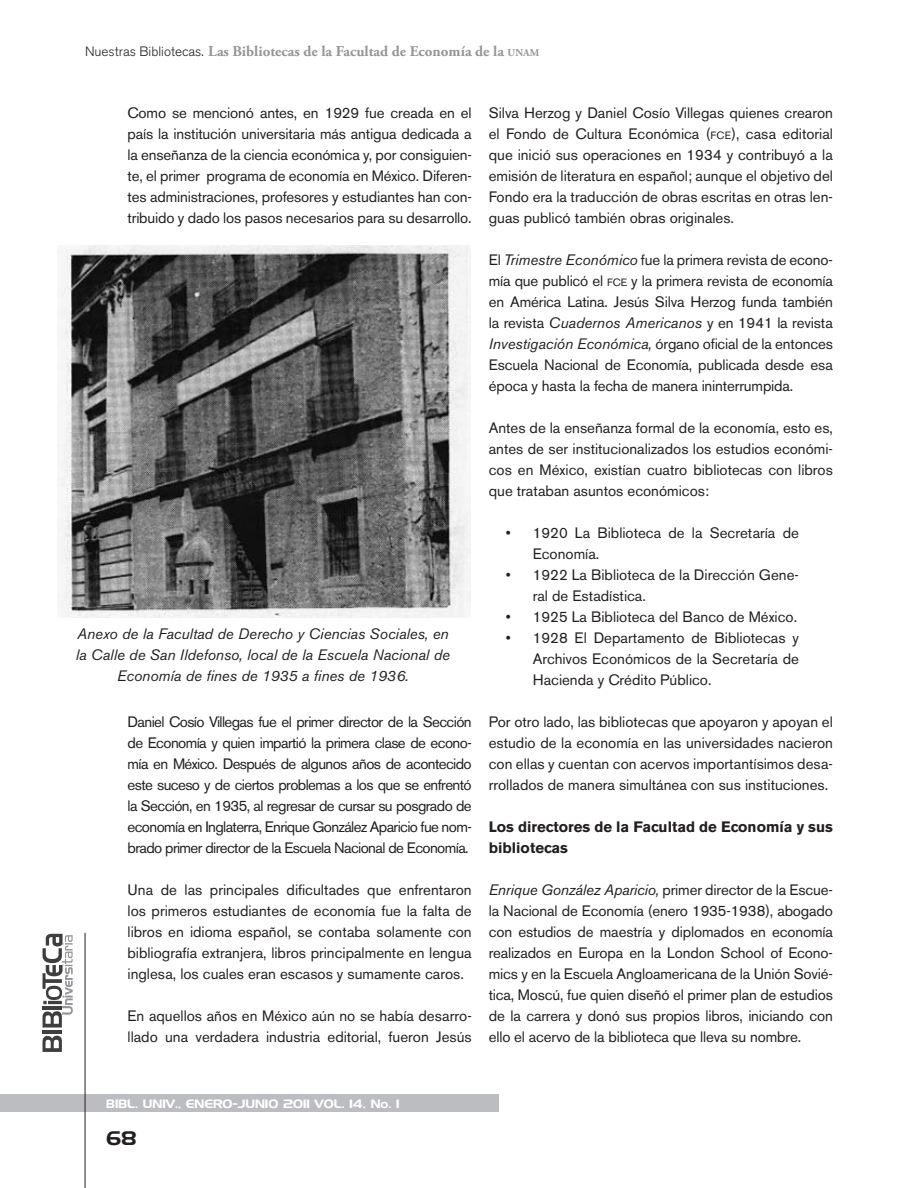
<style>
.page{position:relative;width:918px;height:1188px;background:#fff}
.page>*{position:absolute;margin:0;border:0;box-sizing:border-box;transform-origin:0 0}
.t1{font:19.5px "Denmark";color:#231f20}
.CUERPO_-_español{font:15px/21px "Akzidenz Grotesk BE";color:#231f20;text-align:justify}
.Pie_de_foto{font:italic 15px/21px "Akzidenz Grotesk BE";color:#231f20;text-align:center}
.t2{font:700 15px "Adobe Garamond Pro";color:#939598}
.Subtitulo_1{font:700 15px/21px "Akzidenz Grotesk BE";color:#231f20}
.t3{font:12px "Denmark";color:#fff}
.s1{font-family:"Akzidenz Grotesk BE";font-weight:300;font-size:13.5px;color:#231f20}
.s2{font-size:10.5px}
.s3{font-style:italic}
</style>
<div class="page">
<svg style="left:43px;top:1036px;width:19px;height:16px"></svg>
<hr style="left:43px;top:1030px;width:19px;height:4px;background:#3e3e3f">
<svg style="left:43px;top:934px;width:30px;height:94px"></svg>
<div style="left:0;top:1094px;width:498px;height:17px;background:#bcbdc0"></div>
<hr style="left:85px;top:933px;width:1px;height:255px;background:#231f20">
<img style="left:58px;top:245px;width:412px;height:372px">
<p class="t2" style="left:85px;top:43px;width:456px"><span class="s1">Nuestras Bibliotecas.</span> Las Bibliotecas de la Facultad de Economía de la <span class="s2">UNAM</span></p>
<p class="CUERPO_-_español" style="left:128px;top:102px;width:346px">Como se mencionó antes, en 1929 fue creada en el país la institución universitaria más antigua dedicada a la enseñanza de la ciencia económica y, por consiguien&shy;te, el primer programa de economía en México. Diferen&shy;tes administraciones, profesores y estudiantes han con&shy;tribuido y dado los pasos necesarios para su desarrollo.</p>
<p class="Pie_de_foto" style="left:76px;top:623px;width:376px">Anexo de la Facultad de Derecho y Ciencias Sociales, en la Calle de San Ildefonso, local de la Escuela Nacional de<br>Economía de fines de 1935 a fines de 1936.</p>
<p class="CUERPO_-_español" style="left:128px;top:711px;width:346px">Daniel Cosío Villegas fue el primer director de la Sección de Economía y quien impartió la primera clase de econo&shy;mía en México. Después de algunos años de acontecido este suceso y de ciertos problemas a los que se enfrentó la Sección, en 1935, al regresar de cursar su posgrado de economía en Inglaterra, Enrique González Aparicio fue nom&shy;brado primer director de la Escuela Nacional de Economía.</p>
<p class="CUERPO_-_español" style="left:128px;top:879px;width:346px">Una de las principales dificultades que enfrentaron los primeros estudiantes de economía fue la falta de libros en idioma español, se contaba solamente con bibliografía extranjera, libros principalmente en lengua inglesa, los cuales eran escasos y sumamente caros.</p>
<p class="CUERPO_-_español" style="left:128px;top:1005px;width:346px">En aquellos años en México aún no se había desarro&shy;llado una verdadera industria editorial, fueron Jesús</p>
<p class="CUERPO_-_español" style="left:489px;top:102px;width:346px">Silva Herzog y Daniel Cosío Villegas quienes crearon el Fondo de Cultura Económica (<span class="s2">FCE</span>), casa editorial que inició sus operaciones en 1934 y contribuyó a la emisión de literatura en español; aunque el objetivo del Fondo era la traducción de obras escritas en otras len&shy;guas publicó también obras originales.</p>
<p class="CUERPO_-_español" style="left:489px;top:249px;width:346px">El <span class="s3">Trimestre Económico</span> fue la primera revista de econo&shy;mía que publicó el <span class="s2">FCE</span> y la primera revista de economía en América Latina. Jesús Silva Herzog funda también la revista <span class="s3">Cuadernos Americanos</span> y en 1941 la revista <span class="s3">Investigación Económica,</span> órgano oficial de la entonces Escuela Nacional de Economía, publicada desde esa época y hasta la fecha de manera ininterrumpida.</p>
<p class="CUERPO_-_español" style="left:489px;top:417px;width:346px">Antes de la enseñanza formal de la economía, esto es, antes de ser institucionalizados los estudios económi&shy;cos en México, existían cuatro bibliotecas con libros que trataban asuntos económicos:</p>
<p class="CUERPO_-_español" style="left:533px;top:522px;width:268px;text-indent:-27px">• 1920 La Biblioteca de la Secretaría de<br>Economía.</p>
<p class="CUERPO_-_español" style="left:533px;top:564px;width:268px;text-indent:-27px">• 1922 La Biblioteca de la Dirección Gene&shy;ral de Estadística.</p>
<p class="CUERPO_-_español" style="left:506px;top:606px;width:293px">• 1925 La Biblioteca del Banco de México.</p>
<p class="CUERPO_-_español" style="left:533px;top:627px;width:268px;text-indent:-27px">• 1928 El Departamento de Bibliotecas y Archivos Económicos de la Secretaría de Hacienda y Crédito Público.</p>
<p class="CUERPO_-_español" style="left:489px;top:711px;width:346px">Por otro lado, las bibliotecas que apoyaron y apoyan el estudio de la economía en las universidades nacieron con ellas y cuentan con acervos importantísimos desa&shy;rrollados de manera simultánea con sus instituciones.</p>
<p class="Subtitulo_1" style="left:489px;top:816px;width:346px">Los directores de la Facultad de Economía y sus bibliotecas</p>
<p class="CUERPO_-_español" style="left:489px;top:879px;width:346px"><span class="s3">Enrique González Aparicio,</span> primer director de la Escue&shy;la Nacional de Economía (enero 1935-1938), abogado con estudios de maestría y diplomados en economía realizados en Europa en la London School of Econo&shy;mics y en la Escuela Angloamericana de la Unión Sovié&shy;tica, Moscú, fue quien diseñó el primer plan de estudios de la carrera y donó sus propios libros, iniciando con ello el acervo de la biblioteca que lleva su nombre.</p>
<p class="t3" style="left:106px;top:1096px;width:295px">BIBL. UNIV., ENERO-JUNIO 2011 VOL. 14, No. 1</p>
<p class="t1" style="left:106px;top:1127px;width:32px">68</p>
</div>
